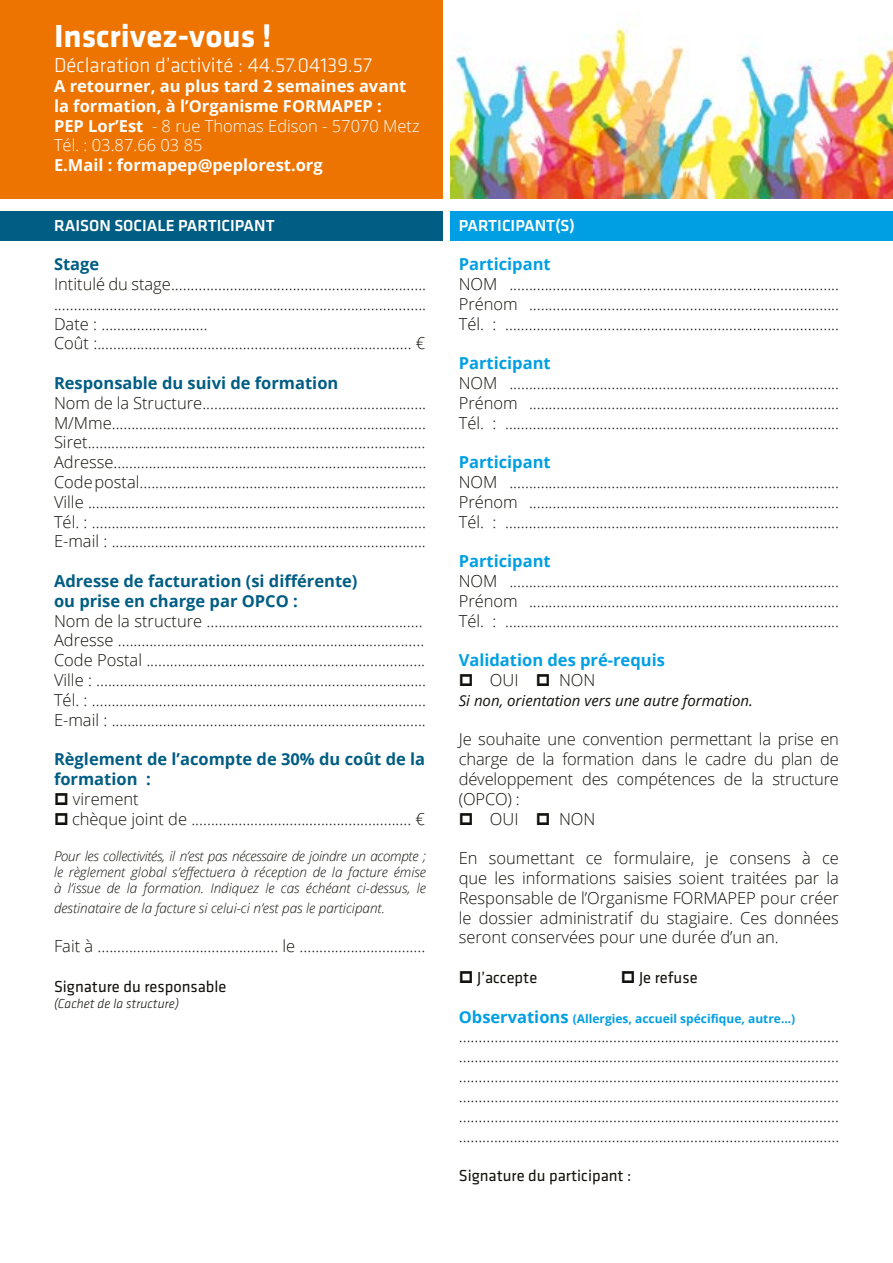
<style>
.page{position:relative;width:893px;height:1263px;background:#fff}
.page>*{position:absolute;margin:0;border:0;box-sizing:border-box;transform-origin:0 0}
.t1{font:700 33px "Klavika";color:#fff}
.t2{font:300 21px "Klavika";color:#fff}
.t3{font:300 16.5px/19.8px "Open Sans";color:#12110c;text-align:justify}
.t4{font:700 16.5px/19.8px "Open Sans";color:#fff}
.t5{font:700 16.5px/19.8px "Open Sans";color:#005d83}
.t6{font:700 16.5px "Open Sans";color:#009fe3}
.t7{font:16.5px "Klavika";color:#12110c}
.t8{font:500 16.5px "Klavika";color:#fff}
.t9{font:italic 15px "Open Sans";color:#12110c}
.t10{font:italic 300 13.5px/16.2px "Open Sans";color:#12110c;text-align:justify}
.t11{font:italic 300 13.5px "Klavika";color:#12110c}
.t12{font:700 12px "Open Sans";color:#009fe3}
.s1{font-weight:300}
.s2{font-size:16.5px}
</style>
<div class="page">
<div style="left:0;top:0;width:442px;height:199px;background:#ee7402"></div>
<div style="left:451px;top:211px;width:442px;height:30px;background:#009fe3"></div>
<div style="left:0;top:211px;width:442px;height:30px;background:#005d83"></div>
<img style="left:451px;top:25px;width:442px;height:174px">
<h1 class="t1" style="left:54px;top:18px;width:219px">Inscrivez-vous !</h1>
<p class="t2" style="left:54px;top:54px;width:320px">Déclaration d’activité : 44.57.04139.57</p>
<p class="t4" style="left:54px;top:76px;width:367px">A retourner, au plus tard 2 semaines avant la formation, à l’Organisme FORMAPEP :<br>PEP Lor’Est <span class="s1">- 8 rue Thomas Edison - 57070 Metz Tél. : 03.87.66 03 85</span></p>
<p class="t4" style="left:54px;top:155px;width:270px">E.Mail : formapep@peplorest.org</p>
<p class="t8" style="left:54px;top:216px;width:222px">RAISON SOCIALE PARTICIPANT</p>
<p class="t5" style="left:54px;top:254px;width:47px">Stage</p>
<p class="t3" style="left:54px;top:274px;width:374px;text-align:left">Intitulé du stage................................................................. ..............................................................................................<br>Date : ……..........……..…<br>Coût :................................................................................ €</p>
<p class="t5" style="left:54px;top:373px;width:286px">Responsable du suivi de formation</p>
<p class="t3" style="left:54px;top:392px;width:374px">Nom de la Structure.........................................................<br>M/Mme................................................................................<br>Siret......................................................................................<br>Adresse................................................................................<br>Code postal.........................................................................<br>Ville ......................................................................................<br>Tél. : …………………….............................................................<br>E-mail : ................................................................................</p>
<p class="t5" style="left:54px;top:571px;width:305px">Adresse de facturation (si différente) ou prise en charge par OPCO :</p>
<p class="t3" style="left:54px;top:610px;width:374px;text-align:left">Nom de la structure .......................................................<br>Adresse ..............................................................................<br>Code Postal .......................................................................<br>Ville : ....................................................................................<br>Tél. : …………………….............................................................<br>E-mail : ................................................................................</p>
<p class="t5" style="left:54px;top:749px;width:373px">Règlement de l’acompte de 30% du coût de la formation :</p>
<p class="t3" style="left:72px;top:788px;width:355px">virement<br>chèque joint de ........................................................ €</p>
<p class="t10" style="left:54px;top:847px;width:374px">Pour les collectivités, il n’est pas nécessaire de joindre un acompte ; le règlement global s’effectuera à réception de la facture émise à l’issue de la formation. Indiquez le cas échéant ci-dessus, le</p>
<p class="t10" style="left:54px;top:899px;width:332px">destinataire de la facture si celui-ci n’est pas le participant.</p>
<p class="t3" style="left:54px;top:936px;width:373px">Fait à .............................................. le ................................</p>
<p class="t7" style="left:54px;top:978px;width:174px">Signature du responsable</p>
<p class="t11" style="left:54px;top:996px;width:127px">(Cachet de la structure)</p>
<p class="t8" style="left:459px;top:216px;width:118px">PARTICIPANT(S)</p>
<p class="t6" style="left:459px;top:253px;width:93px">Participant</p>
<p class="t3" style="left:459px;top:274px;width:382px">NOM ....................................................................................<br>Prénom ...............................................................................<br>Tél. : …………………….............................................................</p>
<p class="t6" style="left:459px;top:352px;width:93px">Participant</p>
<p class="t3" style="left:459px;top:373px;width:382px">NOM ....................................................................................<br>Prénom ...............................................................................<br>Tél. : …………………….............................................................</p>
<p class="t6" style="left:459px;top:451px;width:93px">Participant</p>
<p class="t3" style="left:459px;top:472px;width:382px">NOM ....................................................................................<br>Prénom ...............................................................................<br>Tél. : …………………….............................................................</p>
<p class="t6" style="left:459px;top:550px;width:93px">Participant</p>
<p class="t3" style="left:459px;top:571px;width:382px">NOM ....................................................................................<br>Prénom ...............................................................................<br>Tél. : …………………….............................................................</p>
<p class="t6" style="left:459px;top:649px;width:208px">Validation des pré-requis</p>
<p class="t3" style="left:490px;top:670px;width:30px">OUI</p>
<p class="t3" style="left:559px;top:670px;width:38px">NON</p>
<p class="t9" style="left:459px;top:690px;width:296px">Si non, orientation vers une autre formation.</p>
<p class="t3" style="left:459px;top:729px;width:382px">Je souhaite une convention permettant la prise en</p>
<p class="t3" style="left:459px;top:749px;width:382px">charge de la formation dans le cadre du plan de</p>
<p class="t3" style="left:459px;top:769px;width:382px">développement des compétences de la structure</p>
<p class="t3" style="left:459px;top:788px;width:63px">(OPCO) :</p>
<p class="t3" style="left:490px;top:808px;width:30px">OUI</p>
<p class="t3" style="left:559px;top:808px;width:38px">NON</p>
<p class="t3" style="left:459px;top:848px;width:382px">En soumettant ce formulaire, je consens à ce que les informations saisies soient traitées par la Responsable de l’Organisme FORMAPEP pour créer le dossier administratif du stagiaire. Ces données seront conservées pour une durée d’un an.</p>
<p class="t7" style="left:477px;top:969px;width:62px">J’accepte</p>
<p class="t7" style="left:639px;top:969px;width:60px">Je refuse</p>
<p class="t12" style="left:459px;top:1010px;width:338px"><span class="s2">Observations</span> (Allergies, accueil spécifique, autre...)</p>
<p class="t3" style="left:459px;top:1026px;width:382px">................................................................................................ ................................................................................................ ................................................................................................ ................................................................................................ ................................................................................................ .................................................................................................</p>
<p class="t7" style="left:459px;top:1167px;width:174px">Signature du participant :</p>
</div>
